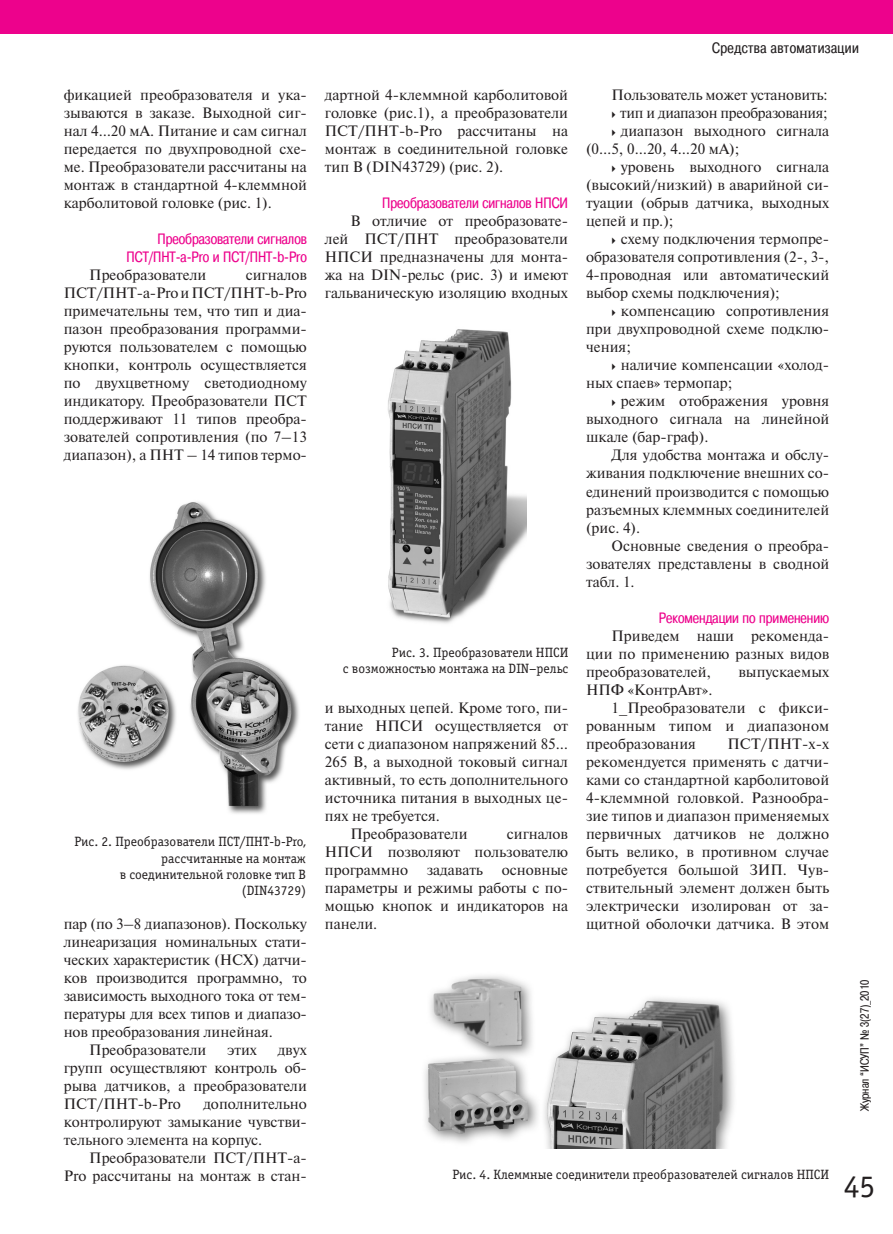
<style>
.page{position:relative;width:893px;height:1234px;background:#fff}
.page>*{position:absolute;margin:0;border:0;box-sizing:border-box;transform-origin:0 0}
.t1{font:31.5px "Officina Serif C";color:#231f20}
.Osn_1{font:15px/18px "Newton C";color:#231f20;text-align:justify}
.Zag_text{font:15px/18px "Pragmatica Cond C";color:#ed028c;text-align:right}
.Osn_1-2{font:15px "Newton C";letter-spacing:-.02em;color:#231f20}
.t2{font:15px "Pragmatica Cond C";letter-spacing:.03em;color:#231f20}
.Podris_2{font:13.5px/16.2px "Officina Serif C";color:#231f20;text-align:right}
.t3{font:12px "Pragmatica Cond C";color:#231f20}
</style>
<div class="page">
<div style="left:0;top:0;width:893px;height:34px;background:#ed028c"></div>
<img style="left:78px;top:502px;width:221px;height:312px">
<img style="left:388px;top:329px;width:139px;height:295px">
<img style="left:424px;top:975px;width:310px;height:173px">
<p class="Osn_1" style="left:64px;top:86px;width:245px">фикацией преобразователя и ука&shy;зываются в заказе. Выходной сиг&shy;нал 4…20 мА. Питание и сам сигнал передается по двухпроводной схе&shy;ме. Преобразователи рассчитаны на монтаж в стандартной 4-клеммной карболитовой головке (рис. 1).</p>
<p class="Zag_text" style="left:127px;top:230px;width:182px">Преобразователи сигналов<br>ПСТ/ПНТ‑a-Pro и ПСТ/ПНТ-b-Pro</p>
<p class="Osn_1" style="left:89px;top:266px;width:119px">Преобразователи</p>
<p class="Osn_1" style="left:64px;top:266px;width:245px;text-indent:182px">сигналов ПСТ/ПНТ-a-Pro и ПСТ/ПНТ‑b‑Pro примечательны тем, что тип и диа&shy;пазон преобразования программи&shy;руются пользователем с помощью кнопки, контроль осуществляется по двухцветному светодиодному индикатору. Преобразователи ПСТ поддерживают 11 типов преобра&shy;зователей сопротивления (по 7–13 диапазон), а ПНТ – 14 типов термо-</p>
<p class="Podris_2" style="left:74px;top:833px;width:233px">Рис. 2. Преобразователи ПСТ/ПНТ‑b-Pro, рассчитанные на монтаж<br>в соединительной головке тип B (DIN43729)</p>
<p class="Osn_1" style="left:64px;top:914px;width:245px">пар (по 3–8 диапазонов). Поскольку линеаризация номинальных стати&shy;ческих характеристик (НСХ) датчи&shy;ков производится программно, то зависимость выходного тока от тем&shy;пературы для всех типов и диапазо&shy;нов преобразования линейная.</p>
<p class="Osn_1" style="left:89px;top:1040px;width:119px">Преобразователи</p>
<p class="Osn_1" style="left:227px;top:1040px;width:31px">этих</p>
<p class="Osn_1" style="left:64px;top:1040px;width:245px;text-indent:214px">двух групп осуществляют контроль об&shy;рыва датчиков, а преобразователи ПСТ/ПНТ-b-Pro</p>
<p class="Osn_1" style="left:64px;top:1094px;width:245px;text-indent:140px">дополнительно контролируют замыкание чувстви&shy;тельного элемента на корпус.</p>
<p class="Osn_1" style="left:64px;top:1148px;width:245px;text-align:right">Преобразователи ПСТ/ПНТ-a-<br>Pro рассчитаны на монтаж в стан-</p>
<p class="Osn_1" style="left:325px;top:86px;width:245px">дартной 4-клеммной карболитовой головке (рис.1), а преобразователи ПСТ/ПНТ-b-Pro рассчитаны на монтаж в соединительной головке тип B (DIN43729) (рис. 2).</p>
<p class="Zag_text" style="left:382px;top:194px;width:187px">Преобразователи сигналов НПСИ</p>
<p class="Osn_1" style="left:325px;top:212px;width:245px;text-indent:26px">В отличие от преобразовате&shy;лей ПСТ/ПНТ преобразователи НПСИ предназначены для монта&shy;жа на DIN-рельс (рис. 3) и имеют гальваническую изоляцию входных</p>
<p class="Podris_2" style="left:343px;top:644px;width:227px">Рис. 3. Преобразователи НПСИ<br>с возможностью монтажа на DIN–рельс</p>
<p class="Osn_1" style="left:325px;top:698px;width:245px">и выходных цепей. Кроме того, пи&shy;тание НПСИ осуществляется от сети с диапазоном напряжений 85… 265 В, а выходной токовый сигнал активный, то есть дополнительного источника питания в выходных це&shy;пях не требуется.</p>
<p class="Osn_1" style="left:350px;top:824px;width:119px">Преобразователи</p>
<p class="Osn_1" style="left:325px;top:824px;width:245px;text-indent:182px">сигналов НПСИ позволяют пользователю программно</p>
<p class="Osn_1" style="left:325px;top:860px;width:245px;text-indent:177px">основные параметры и режимы работы с по&shy;мощью кнопок и индикаторов на панели.</p>
<p class="Osn_1" style="left:427px;top:860px;width:58px">задавать</p>
<p class="t2" style="left:712px;top:39px;width:148px">Средства автоматизации</p>
<p class="Osn_1" style="left:612px;top:86px;width:217px">Пользователь может установить:</p>
<p class="Osn_1-2" style="left:620px;top:105px;width:209px">тип и диапазон преобразования;</p>
<p class="Osn_1" style="left:586px;top:122px;width:245px;text-indent:35px">диапазон выходного сигнала (0…5, 0…20, 4…20 мА);</p>
<p class="Osn_1" style="left:586px;top:158px;width:245px;text-indent:35px">уровень выходного сигнала (высокий/низкий) в аварийной си&shy;туации (обрыв датчика, выходных цепей и пр.);</p>
<p class="Osn_1" style="left:586px;top:230px;width:245px;text-indent:35px">схему подключения термопре&shy;образователя сопротивления (2-, 3-, 4-проводная или автоматический выбор схемы подключения);</p>
<p class="Osn_1" style="left:586px;top:302px;width:245px;text-indent:35px">компенсацию сопротивления при двухпроводной схеме подклю&shy;чения;</p>
<p class="Osn_1" style="left:586px;top:356px;width:245px;text-indent:35px">наличие компенсации «холод&shy;ных спаев» термопар;</p>
<p class="Osn_1" style="left:586px;top:392px;width:245px;text-indent:35px">режим отображения уровня выходного сигнала на линейной шкале (бар-граф).</p>
<p class="Osn_1" style="left:586px;top:446px;width:245px;text-indent:26px">Для удобства монтажа и обслу&shy;живания подключение внешних со&shy;единений производится с помощью разъемных клеммных соединителей (рис. 4).</p>
<p class="Osn_1" style="left:586px;top:536px;width:245px;text-indent:26px">Основные сведения о преобра&shy;зователях представлены в сводной табл. 1.</p>
<p class="Zag_text" style="left:659px;top:608px;width:172px">Рекомендации по применению</p>
<p class="Osn_1" style="left:586px;top:626px;width:245px;text-indent:26px">Приведем наши рекоменда&shy;ции по применению разных видов преобразователей,</p>
<p class="Osn_1" style="left:738px;top:662px;width:92px">выпускаемых</p>
<p class="Osn_1" style="left:586px;top:680px;width:128px">НПФ «КонтрАвт».</p>
<p class="Osn_1" style="left:586px;top:698px;width:245px;text-indent:26px">1_Преобразователи с фикси&shy;рованным типом и диапазоном преобразования</p>
<p class="Osn_1" style="left:586px;top:734px;width:245px;text-indent:141px">ПСТ/ПНТ-х-х рекомендуется применять с датчи&shy;ками со стандартной карболитовой 4-клеммной головкой. Разнообра&shy;зие типов и диапазон применяемых первичных датчиков не должно быть велико, в противном случае потребуется большой ЗИП. Чув&shy;ствительный элемент должен быть электрически изолирован от за&shy;щитной оболочки датчика. В этом</p>
<p class="t3" style="left:858px;top:1110px;width:133px;rotate:-90deg">Журнал “ИСУП” № 3(27)_2010</p>
<p class="Podris_2" style="left:452px;top:1166px;width:378px">Рис. 4. Клеммные соединители преобразователей сигналов НПСИ</p>
<h1 class="t1" style="left:844px;top:1168px;width:33px">45</h1>
</div>
